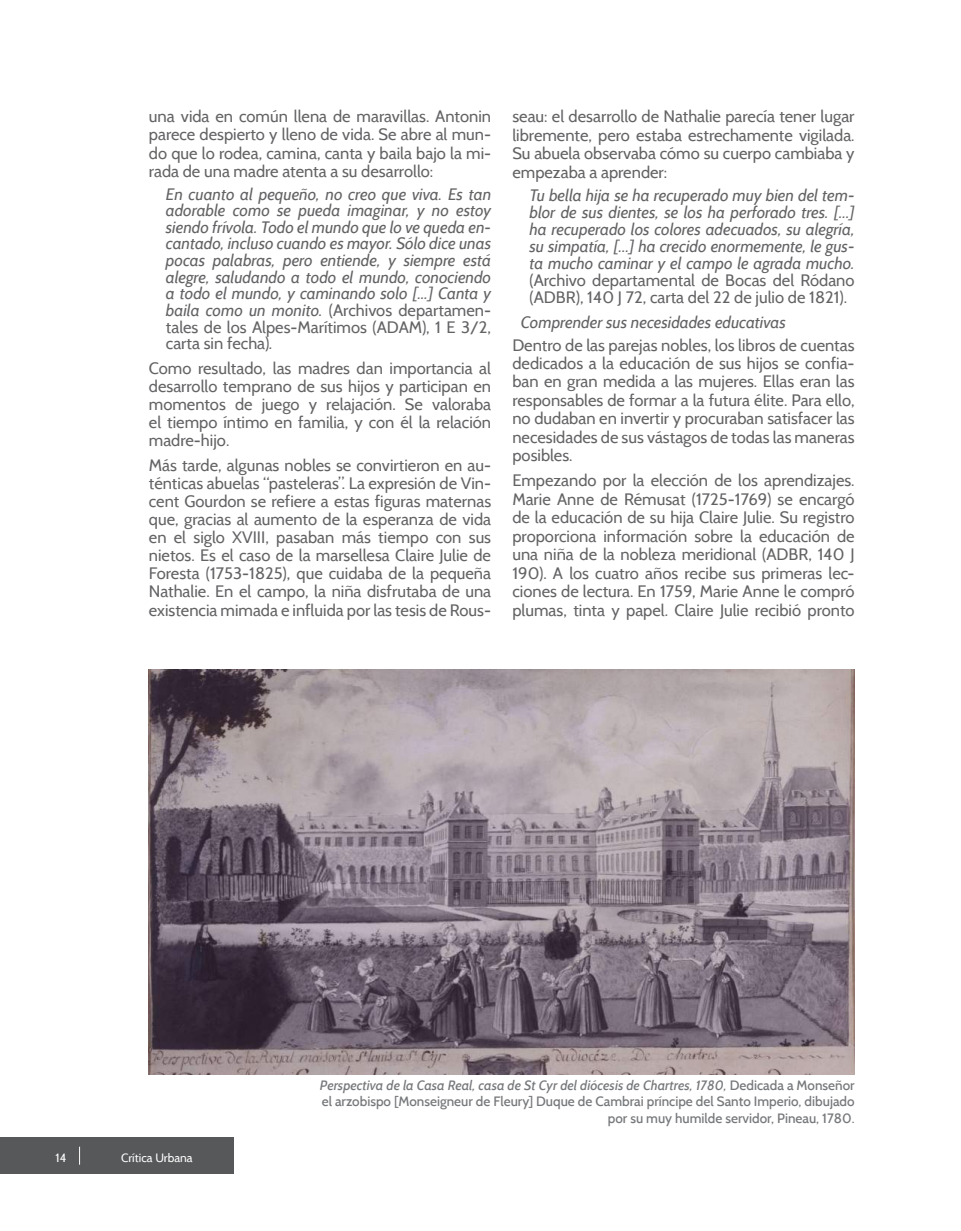
<style>
.page{position:relative;width:961px;height:1231px;background:#fff}
.page>*{position:absolute;margin:0;border:0;box-sizing:border-box;transform-origin:0 0}
.t1{font:16.5px/18.5px "Cabin";color:#636366;text-align:justify}
.t2{font:italic 16.5px/16.6px "Cabin";color:#636366;text-align:justify}
.t3{font:500 13.5px/16.5px "Cabin";color:#76787b;text-align:right}
.t4{font:12px "Cabin";color:#fff}
.s1{font-style:normal}
.s2{font-style:italic}
</style>
<div class="page">
<div style="left:0;top:1137px;width:234px;height:36px;background:#57585a"></div>
<svg style="left:79px;top:1146px;width:1px;height:18px"></svg>
<img style="left:149px;top:669px;width:705px;height:405px">
<p class="t1" style="left:149px;top:107px;width:344px">una vida en común llena de maravillas. Antonin parece despierto y lleno de vida. Se abre al mun&shy;do que lo rodea, camina, canta y baila bajo la mi&shy;rada de una madre atenta a su desarrollo:</p>
<p class="t2" style="left:166px;top:185px;width:327px">En cuanto al pequeño, no creo que viva. Es tan adorable como se pueda imaginar, y no estoy siendo frívola. Todo el mundo que lo ve queda en&shy;cantado, incluso cuando es mayor. Sólo dice unas pocas palabras, pero entiende, y siempre está alegre, saludando a todo el mundo, conociendo a todo el mundo, y caminando solo [...] Canta y baila como un monito. <span class="s1">(Archivos departamen&shy;tales de los Alpes-Marítimos (ADAM), 1 E 3/2, carta sin fecha)</span>.</p>
<p class="t1" style="left:149px;top:359px;width:344px">Como resultado, las madres dan importancia al desarrollo temprano de sus hijos y participan en momentos de juego y relajación. Se valoraba el tiempo íntimo en familia, y con él la relación madre-hijo.</p>
<p class="t1" style="left:149px;top:456px;width:344px">Más tarde, algunas nobles se convirtieron en au&shy;ténticas abuelas “pasteleras”. La expresión de Vin&shy;cent Gourdon se refiere a estas figuras maternas que, gracias al aumento de la esperanza de vida en el siglo XVIII, pasaban más tiempo con sus nietos. Es el caso de la marsellesa Claire Julie de Foresta (1753-1825), que cuidaba de la pequeña Nathalie. En el campo, la niña disfrutaba de una existencia mimada e influida por las tesis de Rous-</p>
<p class="t1" style="left:512px;top:107px;width:344px">seau: el desarrollo de Nathalie parecía tener lugar libremente, pero estaba estrechamente vigilada.<br>Su abuela observaba cómo su cuerpo cambiaba y empezaba a aprender:</p>
<p class="t2" style="left:529px;top:187px;width:327px">Tu bella hija se ha recuperado muy bien del tem&shy;blor de sus dientes, se los ha perforado tres. […] ha recuperado los colores adecuados, su alegría, su simpatía, […] ha crecido enormemente, le gus&shy;ta mucho caminar y el campo le agrada mucho.</p>
<p class="t1" style="left:529px;top:271px;width:327px;line-height:17px">(Archivo departamental de Bocas del Ródano (ADBR), 140 J 72, carta del 22 de julio de 1821).</p>
<p class="t2" style="left:521px;top:313px;width:266px">Comprender sus necesidades educativas</p>
<p class="t1" style="left:512px;top:335px;width:344px">Dentro de las parejas nobles, los libros de cuentas dedicados a la educación de sus hijos se confia&shy;ban en gran medida a las mujeres. Ellas eran las responsables de formar a la futura élite. Para ello, no dudaban en invertir y procuraban satisfacer las necesidades de sus vástagos de todas las maneras posibles.</p>
<p class="t1" style="left:512px;top:471px;width:344px">Empezando por la elección de los aprendizajes.<br>Marie Anne de Rémusat (1725-1769) se encargó de la educación de su hija Claire Julie. Su registro proporciona información sobre la educación de una niña de la nobleza meridional (ADBR, 140 J 190). A los cuatro años recibe sus primeras lec&shy;ciones de lectura. En 1759, Marie Anne le compró plumas, tinta y papel. Claire Julie recibió pronto</p>
<p class="t4" style="left:56px;top:1149px;width:12px">14</p>
<p class="t4" style="left:121px;top:1149px;width:73px">Crítica Urbana</p>
<p class="t3" style="left:320px;top:1076px;width:536px"><span class="s2">Perspectiva de la Casa Real, casa de St Cyr del diócesis de Chartres, 1780,</span> Dedicada a Monseñor el arzobispo [Monseigneur de Fleury] Duque de Cambrai príncipe del Santo Imperio, dibujado por su muy humilde servidor, Pineau, 1780.</p>
</div>
